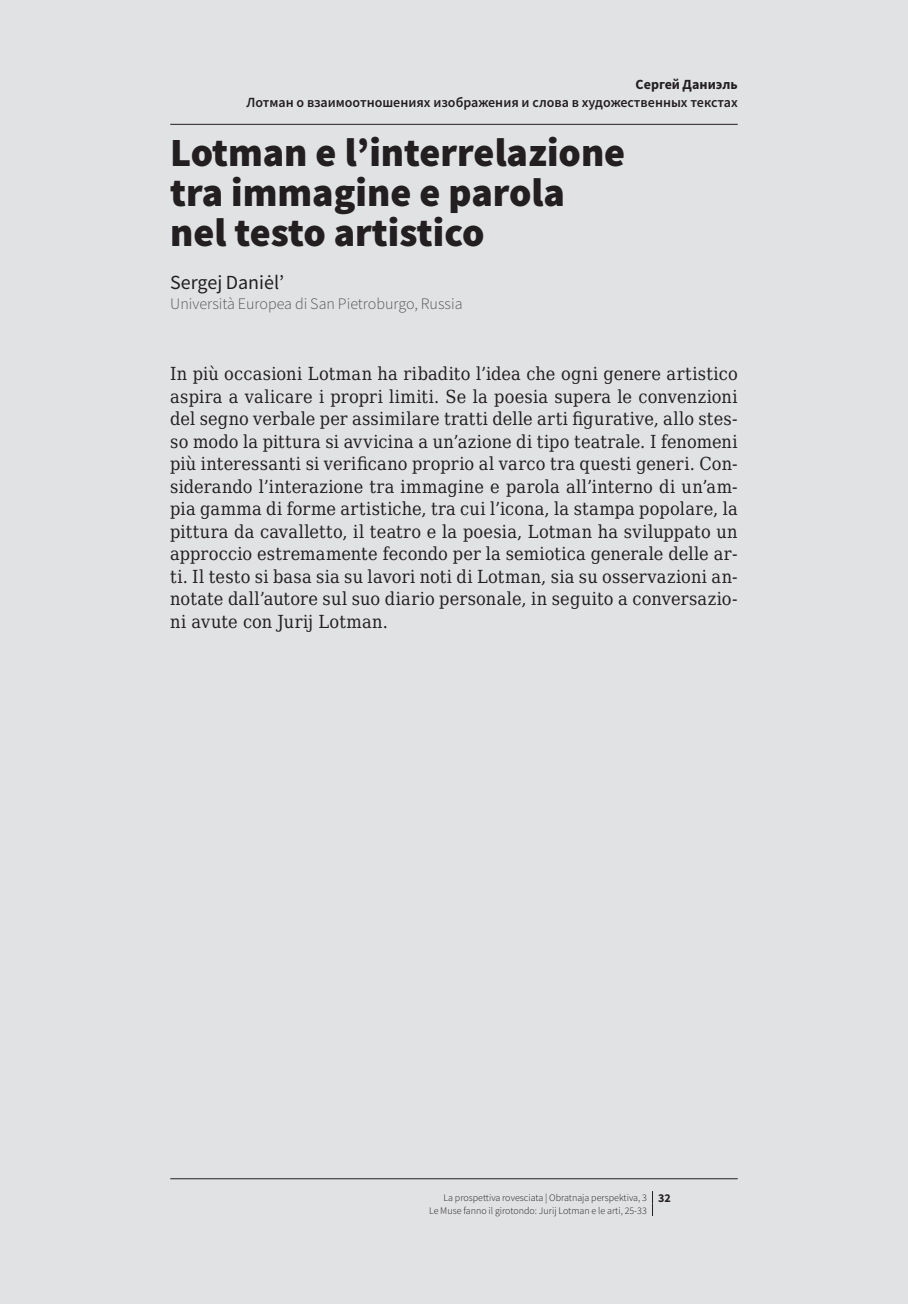
<style>
.page{position:relative;width:908px;height:1304px;background:#fff}
.page>*{position:absolute;margin:0;border:0;box-sizing:border-box;transform-origin:0 0}
._9101-ecf-titolo-sag{font:900 40px/40px "Source Sans Pro";color:#231f20}
._9103-ecf-autore-sag{font:20px "Source Sans Pro";color:#231f20}
._031-ecf-para-1{font:18px/22.4px "DejaVu Serif Condensed";letter-spacing:.015em;color:#231f20;text-align:justify}
._9104-ecf-autore-aff{font:300 16px "Source Sans Pro";color:#57585a}
.t1{font:600 14px "Source Sans Pro";color:#231f20}
.t2{font:700 14px "Source Sans Pro";color:#231f20}
.t3{font:300 10px/12.4px "Source Sans Pro";color:#231f20}
.s1{font-weight:700;font-size:12px}
</style>
<div class="page">
<div style="left:0;top:0;width:907px;height:1304px;background:#e1e2e4"></div>
<svg style="left:652px;top:1191px;width:1px;height:25px"></svg>
<hr style="left:170px;top:124px;width:567px;height:1px;background:#231f20">
<hr style="left:170px;top:1178px;width:567px;height:1px;background:#231f20">
<p class="t2" style="left:635px;top:75px;width:104px">Сергей Даниэль</p>
<p class="t1" style="left:246px;top:94px;width:492px">Лотман о взаимоотношениях изображения и слова в художественных текстах</p>
<p class="_9101-ecf-titolo-sag" style="left:170px;top:132px;width:456px">Lotman e l’interrelazione tra immagine e parola nel testo artistico</p>
<p class="_9103-ecf-autore-sag" style="left:170px;top:269px;width:115px">Sergej Daniėl’</p>
<p class="_9104-ecf-autore-aff" style="left:170px;top:294px;width:294px">Università Europea di San Pietroburgo, Russia</p>
<p class="_031-ecf-para-1" style="left:170px;top:362px;width:568px">In più occasioni Lotman ha ribadito l’idea che ogni genere artistico aspira a valicare i propri limiti. Se la poesia supera le convenzioni del segno verbale per assimilare tratti delle arti figurative, allo stes&shy;so modo la pittura si avvicina a un’azione di tipo teatrale. I fenomeni più interessanti si verificano proprio al varco tra questi generi. Con&shy;siderando l’interazione tra immagine e parola all’interno di un’am&shy;pia gamma di forme artistiche, tra cui l’icona, la stampa popolare, la pittura da cavalletto, il teatro e la poesia, Lotman ha sviluppato un approccio estremamente fecondo per la semiotica generale delle ar&shy;ti. Il testo si basa sia su lavori noti di Lotman, sia su osservazioni an&shy;notate dall’autore sul suo diario personale, in seguito a conversazio&shy;ni avute con Jurij Lotman.</p>
<p class="t3" style="left:429px;top:1191px;width:243px;text-indent:14px">La prospettiva rovesciata | Obratnaja perspektiva, 3 <span class="s1">32<br></span>Le Muse fanno il girotondo: Jurij Lotman e le arti, 25-33</p>
</div>
